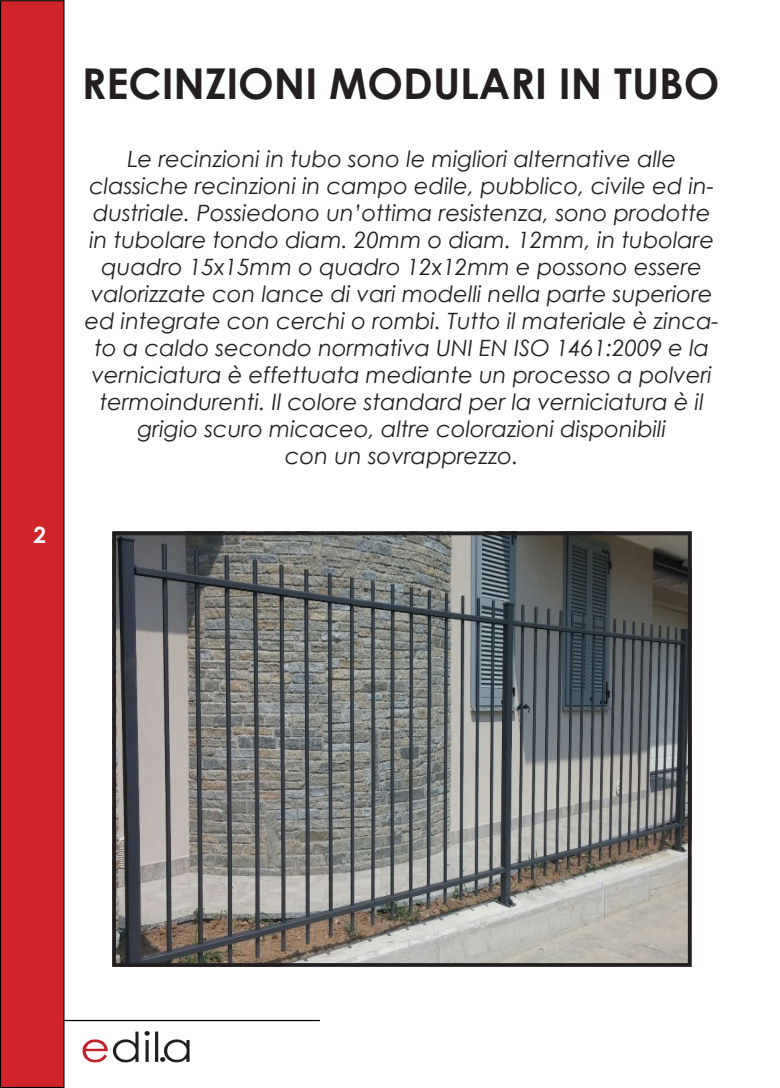
<style>
.page{position:relative;width:780px;height:1088px;background:#fff}
.page>*{position:absolute;margin:0;border:0;box-sizing:border-box;transform-origin:0 0}
.t1{font:700 42.5px "Century Gothic";color:#231f20}
.t2{font:italic 22.5px/27px "Century Gothic";color:#231f20;text-align:center}
.t3{font:700 22.5px "Century Gothic";color:#fff}
</style>
<div class="page">
<div style="left:0;top:0;width:64px;height:1088px;background:#d1232a;border:1px solid #000"></div>
<hr style="left:64px;top:1020px;width:256px;height:1px;background:#000">
<img style="left:82px;top:1031px;width:108px;height:32px">
<img style="left:117px;top:536px;width:569px;height:426px">
<div style="left:112px;top:531px;width:579px;height:436px;border:4px solid #231f20"></div>
<p class="t3" style="left:33px;top:517px;width:14px">2</p>
<p class="t1" style="left:82px;top:51px;width:639px">RECINZIONI MODULARI IN TUBO</p>
<p class="t2" style="left:127px;top:145px;width:550px">Le recinzioni in tubo sono le migliori alternative alle</p>
<p class="t2" style="left:85px;top:172px;width:636px">classiche recinzioni in campo edile, pubblico, civile ed in&shy;dustriale. Possiedono un’ottima resistenza, sono prodotte in tubolare tondo diam. 20mm o diam. 12mm, in tubolare quadro 15x15mm o quadro 12x12mm e possono essere valorizzate con lance di vari modelli nella parte superiore ed integrate con cerchi o rombi. Tutto il materiale è zinca&shy;to a caldo secondo normativa UNI EN ISO 1461:2009 e la verniciatura è effettuata mediante un processo a polveri termoindurenti. Il colore standard per la verniciatura è il grigio scuro micaceo, altre colorazioni disponibili</p>
<p class="t2" style="left:285px;top:442px;width:235px">con un sovrapprezzo.</p>
</div>
